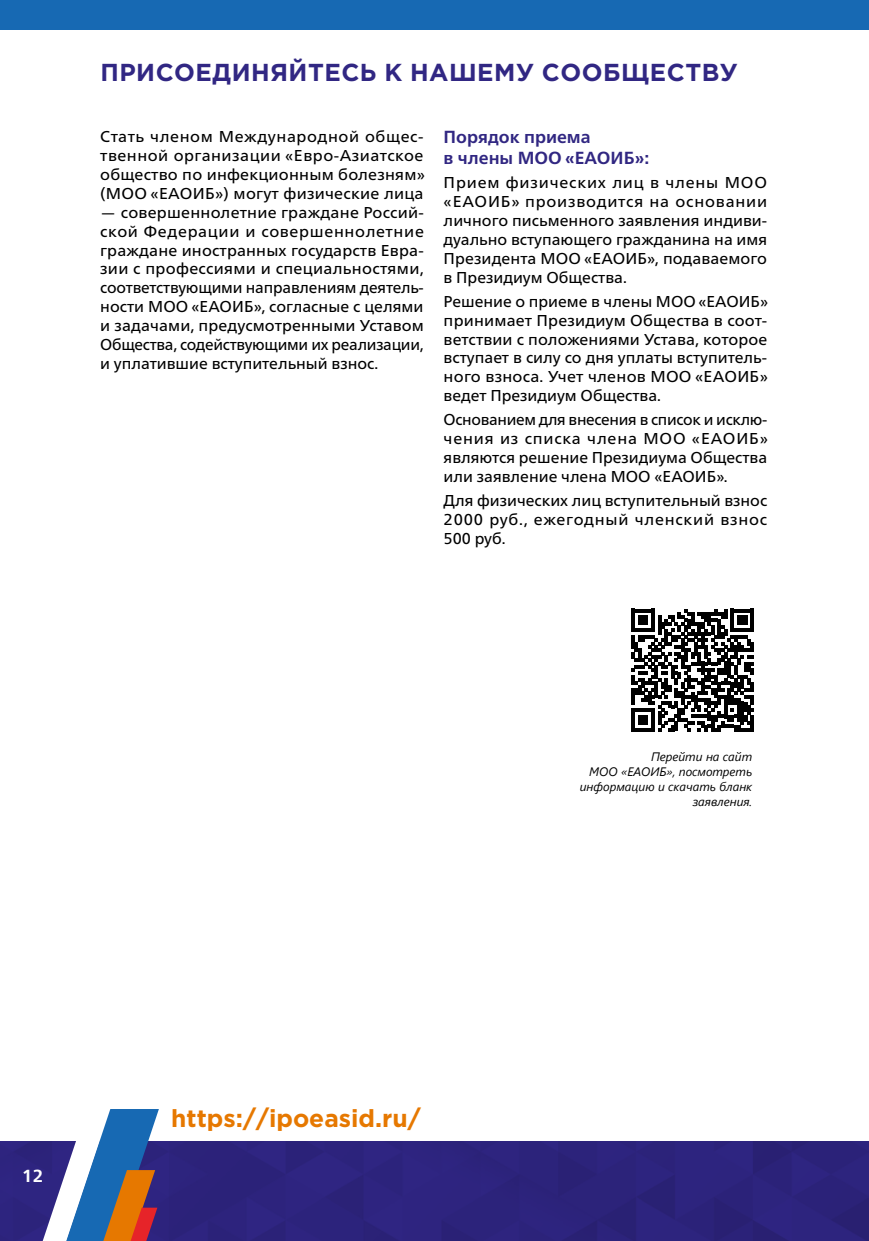
<style>
.page{position:relative;width:869px;height:1241px;background:#fff}
.page>*{position:absolute;margin:0;border:0;box-sizing:border-box;transform-origin:0 0}
.t1{font:700 24.5px "Gotham Pro";letter-spacing:.02em;color:#312783}
.t2{font:700 24.5px "Gotham Pro";color:#e67800}
.t3{font:700 17.5px/21px "Frutiger Neue LTCYR";color:#312782}
.t4{font:700 17.5px "Frutiger Neue LTCYR";color:#fff}
.t5{font:15.75px/18.9px "Frutiger Neue LTCYR";color:#000;text-align:justify}
.t6{font:italic 12.25px/14.7px "Segoe UI";color:#000;text-align:right}
</style>
<div class="page">
<div style="left:0;top:1141px;width:868px;height:99px;background:#2c237c"></div>
<div style="left:0;top:0;width:868px;height:30px;background:#1769b3"></div>
<svg style="left:38px;top:1109px;width:121px;height:131px"></svg>
<svg style="left:631px;top:609px;width:122px;height:122px"></svg>
<hr style="left:750px;top:714px;width:3px;height:17px;background:#000">
<h1 class="t1" style="left:100px;top:58px;width:638px">ПРИСОЕДИНЯЙТЕСЬ К НАШЕМУ СООБЩЕСТВУ</h1>
<p class="t5" style="left:100px;top:127px;width:326px">Стать членом Международной общес&shy;твенной организации «Евро-Азиатское общество по инфекционным болезням» (МОО «ЕАОИБ») могут физические лица</p>
<p class="t5" style="left:100px;top:203px;width:325px">— совершеннолетние граждане Россий&shy;ской Федерации и совершеннолетние граждане иностранных государств Евра&shy;зии с профессиями и специальностями, соответствующими направлениям деятель&shy;ности МОО «ЕАОИБ», согласные с целями и задачами, предусмотренными Уставом Общества, содействующими их реализации, и уплатившие вступительный взнос.</p>
<p class="t3" style="left:443px;top:127px;width:207px">Порядок приема<br>в члены МОО «ЕАОИБ»:</p>
<p class="t5" style="left:443px;top:173px;width:325px">Прием физических лиц в члены МОО «ЕАОИБ» производится на основании личного письменного заявления индиви&shy;дуально вступающего гражданина на имя Президента МОО «ЕАОИБ», подаваемого в Президиум Общества.</p>
<p class="t5" style="left:443px;top:291px;width:326px">Решение о приеме в члены МОО «ЕАОИБ» принимает Президиум Общества в соот&shy;ветствии с положениями Устава, которое вступает в силу со дня уплаты вступитель&shy;ного взноса. Учет членов МОО «ЕАОИБ» ведет Президиум Общества.</p>
<p class="t5" style="left:443px;top:410px;width:326px">Основанием для внесения в список и исклю&shy;чения из списка члена МОО «ЕАОИБ» являются решение Президиума Общества или заявление члена МОО «ЕАОИБ».</p>
<p class="t5" style="left:443px;top:490px;width:325px">Для физических лиц вступительный взнос 2000 руб., ежегодный членский взнос 500 руб.</p>
<p class="t6" style="left:579px;top:747px;width:174px">Перейти на сайт<br>МОО «ЕАОИБ», посмотреть информацию и скачать бланк заявления.</p>
<p class="t4" style="left:22px;top:1165px;width:22px">12</p>
<h1 class="t2" style="left:171px;top:1103px;width:251px">https://ipoeasid.ru/</h1>
</div>
